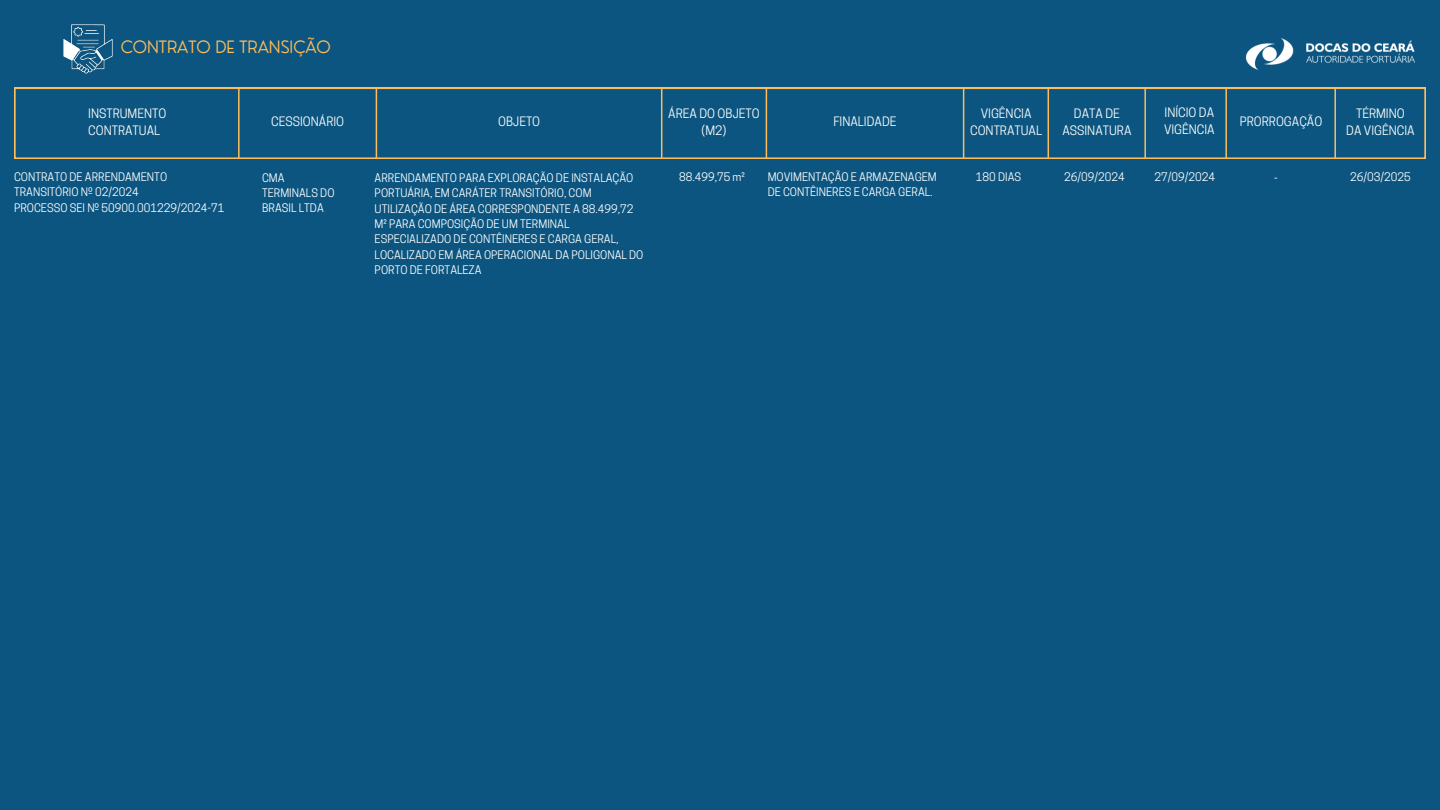
<style>
.page{position:relative;width:1440px;height:810px;background:#0c5580}
.page>*{position:absolute;margin:0;border:0;box-sizing:border-box;transform-origin:0 0}
.t1{font:300 16.6px "Nourd";color:#ffbd59}
.t2{font:12.2px/17.1px "Cooper Hewitt";color:#fff;text-align:center}
.t3{font:11.1px/15.4px "Cooper Hewitt";color:#fff}
</style>
<div class="page">
<img style="left:1236px;top:38px;width:190px;height:50px">
<img style="left:63px;top:24px;width:50px;height:50px">
<svg style="left:14px;top:88px;width:1412px;height:71px"></svg>
<hr style="left:238px;top:88px;width:2px;height:70px;background:#ffbd59">
<hr style="left:376px;top:88px;width:1px;height:70px;background:#ffbd59">
<hr style="left:661px;top:88px;width:1px;height:70px;background:#ffbd59">
<hr style="left:766px;top:88px;width:1px;height:70px;background:#ffbd59">
<hr style="left:963px;top:88px;width:1px;height:70px;background:#ffbd59">
<hr style="left:1048px;top:88px;width:1px;height:70px;background:#ffbd59">
<hr style="left:1144px;top:88px;width:2px;height:70px;background:#ffbd59">
<hr style="left:1225px;top:88px;width:2px;height:70px;background:#ffbd59">
<hr style="left:1334px;top:88px;width:2px;height:70px;background:#ffbd59">
<h1 class="t1" style="left:121px;top:37px;width:212px">CONTRATO DE TRANSIÇÃO</h1>
<h2 class="t2" style="left:88px;top:106px;width:80px;text-align:left">INSTRUMENTO<br>CONTRATUAL</h2>
<h2 class="t2" style="left:271px;top:115px;width:75px">CESSIONÁRIO</h2>
<h2 class="t2" style="left:498px;top:115px;width:44px">OBJETO</h2>
<h2 class="t2" style="left:668px;top:106px;width:93px">ÁREA DO OBJETO (M2)</h2>
<h2 class="t2" style="left:833px;top:115px;width:65px">FINALIDADE</h2>
<h2 class="t2" style="left:970px;top:106px;width:73px">VIGÊNCIA<br>CONTRATUAL</h2>
<h2 class="t2" style="left:1062px;top:106px;width:71px">DATA DE<br>ASSINATURA</h2>
<h2 class="t2" style="left:1164px;top:106px;width:52px;line-height:16.5px;text-align:left">INÍCIO DA<br>VIGÊNCIA</h2>
<h2 class="t2" style="left:1240px;top:115px;width:84px">PRORROGAÇÃO</h2>
<h2 class="t2" style="left:1346px;top:106px;width:70px">TÉRMINO<br>DA VIGÊNCIA</h2>
<h2 class="t3" style="left:14px;top:170px;width:212px">CONTRATO DE ARRENDAMENTO<br>TRANSITÓRIO Nº 02/2024<br>PROCESSO SEI Nº 50900.001229/2024-71</h2>
<h2 class="t3" style="left:262px;top:171px;width:74px">CMA<br>TERMINALS DO<br>BRASIL LTDA</h2>
<h2 class="t3" style="left:375px;top:171px;width:270px">ARRENDAMENTO PARA EXPLORAÇÃO DE INSTALAÇÃO PORTUÁRIA, EM CARÁTER TRANSITÓRIO, COM UTILIZAÇÃO DE ÁREA CORRESPONDENTE A 88.499,72<br>M² PARA COMPOSIÇÃO DE UM TERMINAL ESPECIALIZADO DE CONTÊINERES E CARGA GERAL, LOCALIZADO EM ÁREA OPERACIONAL DA POLIGONAL DO PORTO DE FORTALEZA</h2>
<p class="t3" style="left:679px;top:170px;width:67px">88.499,75 m²</p>
<h2 class="t3" style="left:768px;top:170px;width:171px">MOVIMENTAÇÃO E ARMAZENAGEM<br>DE CONTÊINERES E CARGA GERAL.</h2>
<h2 class="t3" style="left:976px;top:170px;width:47px">180 DIAS</h2>
<p class="t3" style="left:1064px;top:170px;width:62px">26/09/2024</p>
<p class="t3" style="left:1154px;top:170px;width:62px">27/09/2024</p>
<p class="t3" style="left:1274px;top:172px;width:5px">-</p>
<p class="t3" style="left:1350px;top:170px;width:62px">26/03/2025</p>
</div>
